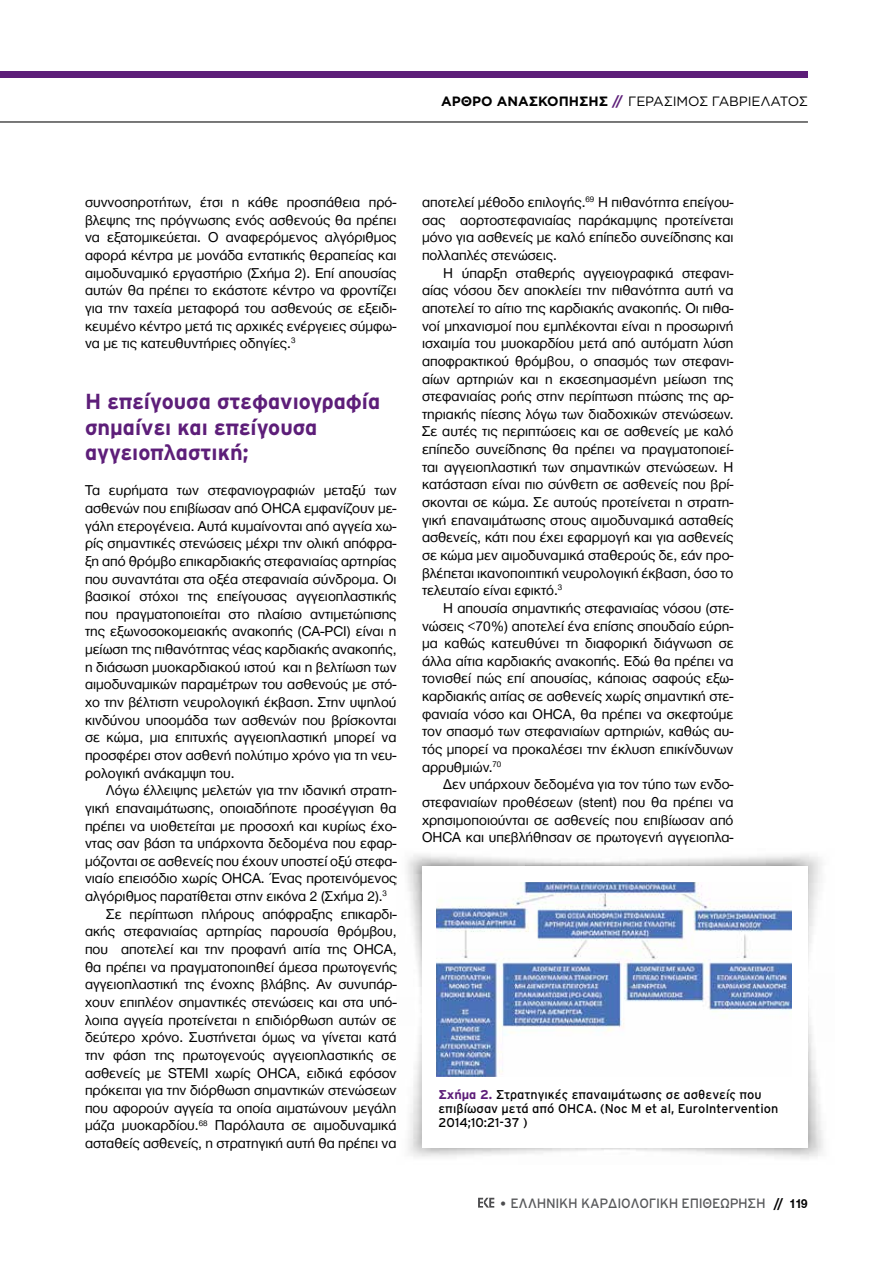
<style>
.page{position:relative;width:893px;height:1263px;background:#fff}
.page>*{position:absolute;margin:0;border:0;box-sizing:border-box;transform-origin:0 0}
.t1{font:700 21.75px/25.5px "Interstate GR";color:#5d1e79}
.t2{font:14.7px/17.7px "Helvetica Neue Greek";color:#000;text-align:justify}
.t3{font:13.5px "Gotham Greek";letter-spacing:-.01em;color:#000}
.t4{font:13.5px "Interstate GR";letter-spacing:-.02em;color:#58595b}
.t5{font:12.75px/14px "Interstate GR";color:#000}
.s1{font-weight:700}
.s2{font-weight:700;color:#5d1e79}
.s3{font-family:"Helvetica Neue Greek";color:#4d4d4f}
.s4{font-family:"Futura TGR";font-weight:700;color:#000}
.s5{font-family:"Helvetica Neue Greek";font-weight:700;color:#000}
</style>
<div class="page">
<svg style="left:478px;top:1198px;width:16px;height:9px"></svg>
<div style="left:0;top:72px;width:808px;height:6px;background:#5d1e79"></div>
<hr style="left:0;top:121px;width:808px;height:1px;background:#000">
<img style="left:689px;top:854px;width:133px;height:111px">
<img style="left:407px;top:854px;width:282px;height:143px">
<img style="left:519px;top:999px;width:304px;height:160px">
<div style="left:422px;top:866px;width:386px;height:281px;background:#fff"></div>
<img style="left:436px;top:882px;width:356px;height:194px">
<p class="t3" style="left:441px;top:94px;width:368px"><span class="s1">ΑΡΘΡΟ ΑΝΑΣΚΟΠΗΣΗΣ</span> <span class="s2">//</span> ΓΕΡΆΣΙΜΟΣ ΓΑΒΡΙΕΛΆΤΟΣ</p>
<p class="t2" style="left:85px;top:193px;width:313px">συννοσηροτήτων, έτσι η κάθε προσπάθεια πρό&shy;βλεψης της πρόγνωσης ενός ασθενούς θα πρέπει να εξατομικεύεται. Ο αναφερόμενος αλγόριθμος αφορά κέντρα με μονάδα εντατικής θεραπείας και αιμοδυναμικό εργαστήριο (Σχήμα 2). Επί απουσίας αυτών θα πρέπει το εκάστοτε κέντρο να φροντίζει για την ταχεία μεταφορά του ασθενούς σε εξειδι&shy;κευμένο κέντρο μετά τις αρχικές ενέργειες σύμφω&shy;να με τις κατευθυντήριες οδηγίες.<sup>3</sup></p>
<h1 class="t1" style="left:85px;top:388px;width:297px">Η επείγουσα στεφανιογραφία σημαίνει και επείγουσα αγγειοπλαστική;</h1>
<p class="t2" style="left:85px;top:482px;width:313px">Τα ευρήματα των στεφανιογραφιών μεταξύ των ασθενών που επιβίωσαν από OHCA εμφανίζουν με&shy;γάλη ετερογένεια. Αυτά κυμαίνονται από αγγεία χω&shy;ρίς σημαντικές στενώσεις μέχρι την ολική απόφρα&shy;ξη από θρόμβο επικαρδιακής στεφανιαίας αρτηρίας που συναντάται στα οξέα στεφανιαία σύνδρομα. Οι βασικοί στόχοι της επείγουσας αγγειοπλαστικής που πραγματοποιείται στο πλαίσιο αντιμετώπισης της εξωνοσοκομειακής ανακοπής (CA-PCI) είναι η μείωση της πιθανότητας νέας καρδιακής ανακοπής, η διάσωση μυοκαρδιακού ιστού και η βελτίωση των αιμοδυναμικών παραμέτρων του ασθενούς με στό&shy;χο την βέλτιστη νευρολογική έκβαση. Στην υψηλού κινδύνου υποομάδα των ασθενών που βρίσκονται σε κώμα, μια επιτυχής αγγειοπλαστική μπορεί να προσφέρει στον ασθενή πολύτιμο χρόνο για τη νευ&shy;ρολογική ανάκαμψη του.</p>
<p class="t2" style="left:106px;top:781px;width:292px">Λόγω έλλειψης μελετών για την ιδανική στρατη-</p>
<p class="t2" style="left:85px;top:799px;width:313px">γική επαναιμάτωσης, οποιαδήποτε προσέγγιση θα</p>
<p class="t2" style="left:85px;top:817px;width:313px">πρέπει να υιοθετείται με προσοχή και κυρίως έχο-</p>
<p class="t2" style="left:85px;top:834px;width:313px">ντας σαν βάση τα υπάρχοντα δεδομένα που εφαρ-</p>
<p class="t2" style="left:85px;top:852px;width:313px">μόζονται σε ασθενείς που έχουν υποστεί οξύ στεφα-</p>
<p class="t2" style="left:85px;top:870px;width:313px">νιαίο επεισόδιο χωρίς OHCA. Ένας προτεινόμενος</p>
<p class="t2" style="left:85px;top:887px;width:304px">αλγόριθμος παρατίθεται στην εικόνα 2 (Σχήμα 2).<sup>3</sup></p>
<p class="t2" style="left:106px;top:905px;width:292px">Σε περίπτωση πλήρους απόφραξης επικαρδι-</p>
<p class="t2" style="left:85px;top:923px;width:313px">ακής στεφανιαίας αρτηρίας παρουσία θρόμβου,</p>
<p class="t2" style="left:85px;top:940px;width:313px">που αποτελεί και την προφανή αιτία της OHCA,</p>
<p class="t2" style="left:85px;top:958px;width:313px">θα πρέπει να πραγματοποιηθεί άμεσα πρωτογενής</p>
<p class="t2" style="left:85px;top:975px;width:313px">αγγειοπλαστική της ένοχης βλάβης. Αν συνυπάρ-</p>
<p class="t2" style="left:85px;top:993px;width:313px">χουν επιπλέον σημαντικές στενώσεις και στα υπό-</p>
<p class="t2" style="left:85px;top:1011px;width:313px">λοιπα αγγεία προτείνεται η επιδιόρθωση αυτών σε</p>
<p class="t2" style="left:85px;top:1028px;width:313px">δεύτερο χρόνο. Συστήνεται όμως να γίνεται κατά</p>
<p class="t2" style="left:85px;top:1046px;width:313px">την φάση της πρωτογενούς αγγειοπλαστικής σε</p>
<p class="t2" style="left:85px;top:1064px;width:313px">ασθενείς με STEMI χωρίς OHCA, ειδικά εφόσον</p>
<p class="t2" style="left:85px;top:1081px;width:313px">πρόκειται για την διόρθωση σημαντικών στενώσεων</p>
<p class="t2" style="left:85px;top:1099px;width:313px">που αφορούν αγγεία τα οποία αιματώνουν μεγάλη</p>
<p class="t2" style="left:85px;top:1117px;width:313px">μάζα μυοκαρδίου.<sup>68</sup> Παρόλαυτα σε αιμοδυναμικά</p>
<p class="t2" style="left:85px;top:1134px;width:313px">ασταθείς ασθενείς, η στρατηγική αυτή θα πρέπει να</p>
<p class="t2" style="left:422px;top:193px;width:313px">αποτελεί μέθοδο επιλογής.<sup>69</sup> Η πιθανότητα επείγου&shy;σας αορτοστεφανιαίας παράκαμψης προτείνεται μόνο για ασθενείς με καλό επίπεδο συνείδησης και πολλαπλές στενώσεις.</p>
<p class="t2" style="left:422px;top:264px;width:313px;text-indent:21px">Η ύπαρξη σταθερής αγγειογραφικά στεφανι&shy;αίας νόσου δεν αποκλείει την πιθανότητα αυτή να αποτελεί το αίτιο της καρδιακής ανακοπής. Οι πιθα&shy;νοί μηχανισμοί που εμπλέκονται είναι η προσωρινή ισχαιμία του μυοκαρδίου μετά από αυτόματη λύση αποφρακτικού θρόμβου, ο σπασμός των στεφανι&shy;αίων αρτηριών και η εκσεσημασμένη μείωση της στεφανιαίας ροής στην περίπτωση πτώσης της αρ&shy;τηριακής πίεσης λόγω των διαδοχικών στενώσεων.<br>Σε αυτές τις περιπτώσεις και σε ασθενείς με καλό επίπεδο συνείδησης θα πρέπει να πραγματοποιεί&shy;ται αγγειοπλαστική των σημαντικών στενώσεων. Η κατάσταση είναι πιο σύνθετη σε ασθενείς που βρί&shy;σκονται σε κώμα. Σε αυτούς προτείνεται η στρατη&shy;γική επαναιμάτωσης στους αιμοδυναμικά ασταθείς ασθενείς, κάτι που έχει εφαρμογή και για ασθενείς σε κώμα μεν αιμοδυναμικά σταθερούς δε, εάν προ&shy;βλέπεται ικανοποιητική νευρολογική έκβαση, όσο το τελευταίο είναι εφικτό.<sup>3</sup></p>
<p class="t2" style="left:422px;top:599px;width:313px;text-indent:21px">Η απουσία σημαντικής στεφανιαίας νόσου (στε&shy;νώσεις &lt;70%) αποτελεί ένα επίσης σπουδαίο εύρη&shy;μα καθώς κατευθύνει τη διαφορική διάγνωση σε άλλα αίτια καρδιακής ανακοπής. Εδώ θα πρέπει να τονισθεί πώς επί απουσίας, κάποιας σαφούς εξω&shy;καρδιακής αιτίας σε ασθενείς χωρίς σημαντική στε&shy;φανιαία νόσο και OHCA, θα πρέπει να σκεφτούμε τον σπασμό των στεφανιαίων αρτηριών, καθώς αυ&shy;τός μπορεί να προκαλέσει την έκλυση επικίνδυνων αρρυθμιών.<sup>70</sup></p>
<p class="t2" style="left:422px;top:776px;width:313px;text-indent:21px">Δεν υπάρχουν δεδομένα για τον τύπο των ενδο&shy;στεφανιαίων προθέσεων (stent) που θα πρέπει να χρησιμοποιούνται σε ασθενείς που επιβίωσαν από OHCA και υπεβλήθησαν σε πρωτογενή αγγειοπλα-</p>
<p class="t5" style="left:438px;top:1088px;width:341px"><span class="s2">Σχήμα 2.</span> Στρατηγικές επαναιμάτωσης σε ασθενείς που επιβίωσαν μετά από OHCA. (Noc M et al, EuroIntervention<br>2014;10:21-37 )</p>
<p class="t4" style="left:499px;top:1195px;width:310px"><span class="s3">•</span> EΛΛΗΝΙΚΗ ΚΑΡΔΙΟΛΟΓΙΚΗ ΕΠΙΘΕΩΡΗΣΗ <span class="s4">//</span> <span class="s5">119</span></p>
</div>
